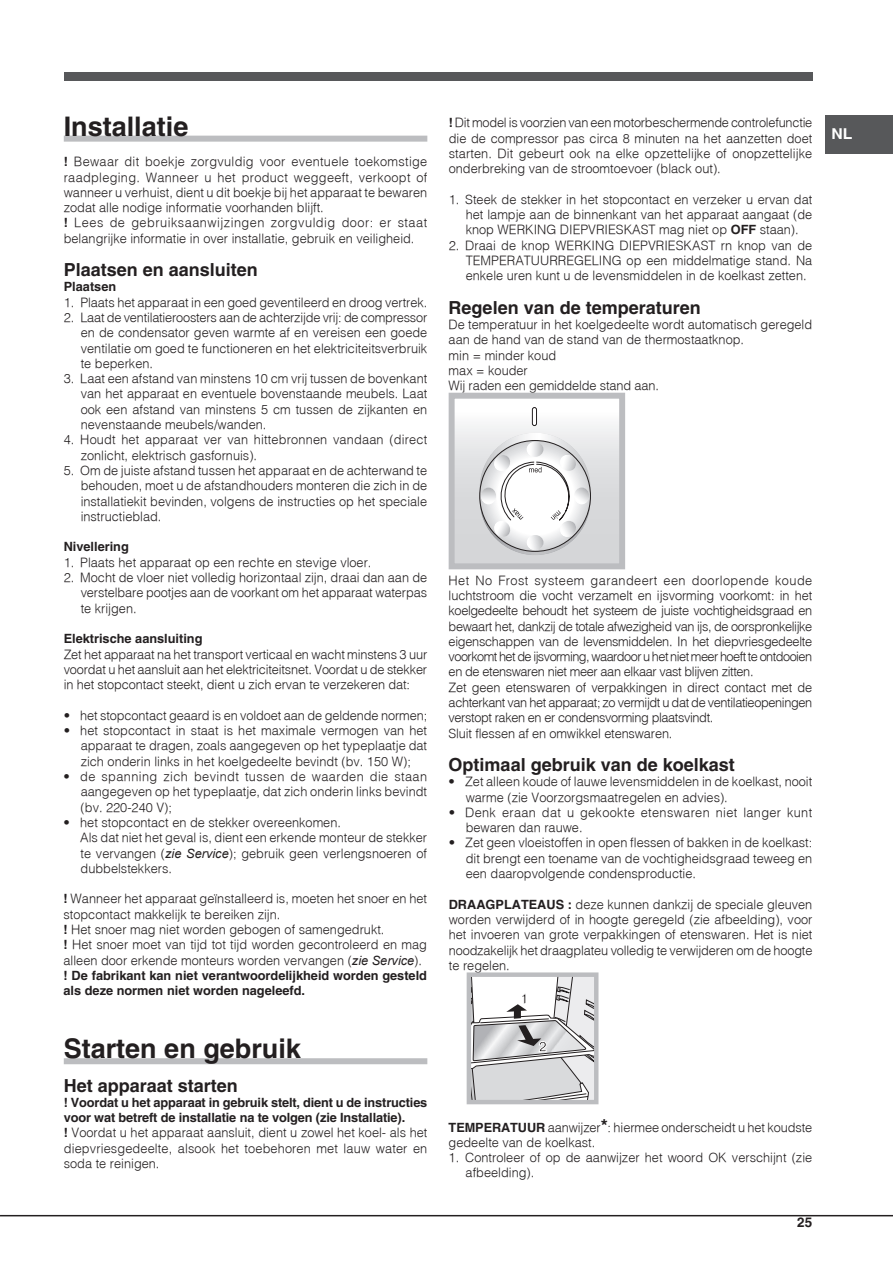
<style>
.page{position:relative;width:893px;height:1263px;background:#fff}
.page>*{position:absolute;margin:0;border:0;box-sizing:border-box;transform-origin:0 0}
.t1{font:700 27px "Helvetica";color:#231f20}
.t2{font:700 18px "Helvetica";color:#231f20}
.t3{font:700 15px "Helvetica";color:#fff;scale:1.05 1}
.t4{font:700 13.5px "Helvetica";color:#231f20}
.t5{font:300 12.75px/15.3px "Helvetica";color:#231f20;text-align:justify}
.t6{font:300 12.75px/15.3px "Helvetica";letter-spacing:-.03em;color:#231f20}
.t7{font:300 12.75px/15.3px "Helvetica";letter-spacing:.025em;color:#231f20}
.t8{font:700 12.75px "Helvetica";color:#231f20}
.s1{font-weight:700}
.s2{font-family:"Arial";font-weight:400;font-style:italic}
.s3{font-weight:700;font-size:18px}
</style>
<div class="page">
<div style="left:825px;top:115px;width:68px;height:38px;background:#57585a"></div>
<div style="left:64px;top:72px;width:748px;height:8px;background:#57585a"></div>
<hr style="left:0;top:1215px;width:893px;height:1px;background:#231f20">
<div style="left:64px;top:136px;width:363px;height:6px;background:#bcbdc0"></div>
<div style="left:64px;top:1058px;width:363px;height:6px;background:#bcbdc0"></div>
<div style="left:452px;top:396px;width:170px;height:170px;background:linear-gradient(to bottom,#fafafa,#c8c9cc)"></div>
<div style="left:449px;top:393px;width:176px;height:176px;border:6px solid #bcbdc0"></div>
<svg style="left:480px;top:433px;width:110px;height:110px"></svg>
<svg style="left:481px;top:442px;width:108px;height:108px"></svg>
<hr style="left:532px;top:407px;width:4px;height:19px;background:#fff;border-radius:2px">
<div style="left:532px;top:407px;width:5px;height:19px;border:1px solid #231f20;border-radius:2px"></div>
<svg style="left:472px;top:977px;width:121px;height:122px"></svg>
<div style="left:467px;top:972px;width:131px;height:132px;border:4px solid #bcbdc0"></div>
<h1 class="t1" style="left:64px;top:110px;width:126px">Installatie</h1>
<p class="t5" style="left:64px;top:154px;width:365px;text-align:left"><span class="s1">!</span> Bewaar dit boekje zorgvuldig voor eventuele toekomstige raadpleging. Wanneer u het product weggeeft, verkoopt of wanneer u verhuist, dient u dit boekje bij het apparaat te bewaren zodat alle nodige informatie voorhanden blijft.<br><span class="s1">!</span> Lees de gebruiksaanwijzingen zorgvuldig door: er staat belangrijke informatie in over installatie, gebruik en veiligheid.</p>
<h2 class="t2" style="left:64px;top:259px;width:196px">Plaatsen en aansluiten</h2>
<p class="t8" style="left:64px;top:279px;width:54px">Plaatsen</p>
<p class="t5" style="left:64px;top:294px;width:365px">1. Plaats het apparaat in een goed geventileerd en droog vertrek.</p>
<p class="t5" style="left:81px;top:309px;width:348px;text-indent:-17px">2. Laat de ventilatieroosters aan de achterzijde vrij: de compressor en de condensator geven warmte af en vereisen een goede ventilatie om goed te functioneren en het elektriciteitsverbruik te beperken.</p>
<p class="t5" style="left:81px;top:371px;width:348px;text-indent:-17px">3. Laat een afstand van minstens 10 cm vrij tussen de bovenkant van het apparaat en eventuele bovenstaande meubels. Laat ook een afstand van minstens 5 cm tussen de zijkanten en nevenstaande meubels/wanden.</p>
<p class="t5" style="left:81px;top:432px;width:348px;text-indent:-17px">4. Houdt het apparaat ver van hittebronnen vandaan (direct zonlicht, elektrisch gasfornuis).</p>
<p class="t5" style="left:81px;top:462px;width:348px;text-indent:-17px">5. Om de juiste afstand tussen het apparaat en de achterwand te behouden, moet u de afstandhouders monteren die zich in de installatiekit bevinden, volgens de instructies op het speciale instructieblad.</p>
<p class="t8" style="left:64px;top:539px;width:67px">Nivellering</p>
<p class="t5" style="left:64px;top:554px;width:309px">1. Plaats het apparaat op een rechte en stevige vloer.</p>
<p class="t5" style="left:81px;top:569px;width:348px;text-indent:-17px">2. Mocht de vloer niet volledig horizontaal zijn, draai dan aan de verstelbare pootjes aan de voorkant om het apparaat waterpas te krijgen.</p>
<p class="t8" style="left:64px;top:631px;width:140px">Elektrische aansluiting</p>
<p class="t5" style="left:64px;top:646px;width:365px">Zet het apparaat na het transport verticaal en wacht minstens 3 uur voordat u het aansluit aan het elektriciteitsnet. Voordat u de stekker in het stopcontact steekt, dient u zich ervan te verzekeren dat:</p>
<p class="t5" style="left:64px;top:707px;width:365px">• het stopcontact geaard is en voldoet aan de geldende normen;</p>
<p class="t5" style="left:81px;top:722px;width:348px;text-indent:-17px">• het stopcontact in staat is het maximale vermogen van het apparaat te dragen, zoals aangegeven op het typeplaatje dat zich onderin links in het koelgedeelte bevindt (bv. 150 W);</p>
<p class="t5" style="left:81px;top:768px;width:348px;text-indent:-17px">• de spanning zich bevindt tussen de waarden die staan aangegeven op het typeplaatje, dat zich onderin links bevindt (bv. 220-240 V);</p>
<p class="t5" style="left:80px;top:814px;width:348px;text-align:left;text-indent:-17px">• het stopcontact en de stekker overeenkomen.<br>Als dat niet het geval is, dient een erkende monteur de stekker te vervangen (<span class="s2">zie Service</span>); gebruik geen verlengsnoeren of dubbelstekkers.</p>
<p class="t5" style="left:64px;top:891px;width:365px;text-align:left"><span class="s1">!</span> Wanneer het apparaat geïnstalleerd is, moeten het snoer en het stopcontact makkelijk te bereiken zijn.<br><span class="s1">!</span> Het snoer mag niet worden gebogen of samengedrukt.<br><span class="s1">!</span> Het snoer moet van tijd tot tijd worden gecontroleerd en mag alleen door erkende monteurs worden vervangen (<span class="s2">zie Service</span>). <span class="s1">! De fabrikant kan niet verantwoordelijkheid worden gesteld als deze normen niet worden nageleefd.</span></p>
<h1 class="t1" style="left:64px;top:1032px;width:239px">Starten en gebruik</h1>
<h2 class="t2" style="left:64px;top:1074px;width:176px">Het apparaat starten</h2>
<p class="t5" style="left:64px;top:1094px;width:365px;text-align:left"><span class="s1">! Voordat u het apparaat in gebruik stelt, dient u de instructies voor wat betreft de installatie na te volgen (zie Installatie).<br>!</span> Voordat u het apparaat aansluit, dient u zowel het koel- als het diepvriesgedeelte, alsook het toebehoren met lauw water en soda te reinigen.</p>
<p class="t5" style="left:449px;top:115px;width:365px"><span class="s1">!</span> Dit model is voorzien van een motorbeschermende controlefunctie die de compressor pas circa 8 minuten na het aanzetten doet starten. Dit gebeurt ook na elke opzettelijke of onopzettelijke onderbreking van de stroomtoevoer (black out).</p>
<p class="t5" style="left:466px;top:191px;width:348px;text-indent:-17px">1. Steek de stekker in het stopcontact en verzeker u ervan dat het lampje aan de binnenkant van het apparaat aangaat (de knop WERKING DIEPVRIESKAST mag niet op <span class="s1">OFF</span> staan).</p>
<p class="t5" style="left:466px;top:237px;width:348px;text-indent:-17px">2. Draai de knop WERKING DIEPVRIESKAST rn knop van de TEMPERATUURREGELING op een middelmatige stand. Na enkele uren kunt u de levensmiddelen in de koelkast zetten.</p>
<h2 class="t2" style="left:449px;top:296px;width:254px">Regelen van de temperaturen</h2>
<p class="t5" style="left:449px;top:316px;width:365px;text-align:left">De temperatuur in het koelgedeelte wordt automatisch geregeld aan de hand van de stand van de thermostaatknop.<br>min = minder koud<br>max = kouder<br>Wij raden een gemiddelde stand aan.</p>
<p class="t3" style="left:831px;top:125px;width:21px">NL</p>
<p class="t6" style="left:449px;top:572px;width:365px">Het No Frost systeem garandeert een doorlopende koude luchtstroom die vocht verzamelt en ijsvorming voorkomt: in het koelgedeelte behoudt het systeem de juiste vochtigheidsgraad en bewaart het, dankzij de totale afwezigheid van ijs, de oorspronkelijke eigenschappen van de levensmiddelen. In het diepvriesgedeelte voorkomt het de ijsvorming, waardoor u het niet meer hoeft te ontdooien en de etenswaren niet meer aan elkaar vast blijven zitten.<br>Zet geen etenswaren of verpakkingen in direct contact met de achterkant van het apparaat; zo vermijdt u dat de ventilatieopeningen verstopt raken en er condensvorming plaatsvindt.<br>Sluit flessen af en omwikkel etenswaren.</p>
<h2 class="t2" style="left:449px;top:754px;width:288px">Optimaal gebruik van de koelkast</h2>
<p class="t5" style="left:466px;top:774px;width:348px;text-indent:-17px">• Zet alleen koude of lauwe levensmiddelen in de koelkast, nooit warme (zie Voorzorgsmaatregelen en advies).</p>
<p class="t7" style="left:466px;top:804px;width:348px;text-indent:-17px">• Denk eraan dat u gekookte etenswaren niet langer kunt bewaren dan rauwe.</p>
<p class="t5" style="left:466px;top:835px;width:348px;text-indent:-17px">• Zet geen vloeistoffen in open flessen of bakken in de koelkast: dit brengt een toename van de vochtigheidsgraad teweeg en een daaropvolgende condensproductie.</p>
<p class="t5" style="left:449px;top:896px;width:365px"><span class="s1">DRAAGPLATEAUS :</span> deze kunnen dankzij de speciale gleuven worden verwijderd of in hoogte geregeld (zie afbeelding), voor het invoeren van grote verpakkingen of etenswaren. Het is niet noodzakelijk het draagplateu volledig te verwijderen om de hoogte te regelen.</p>
<p class="t5" style="left:449px;top:1119px;width:365px"><span class="s1">TEMPERATUUR</span> aanwijzer<span class="s3">*</span>: hiermee onderscheidt u het koudste gedeelte van de koelkast.</p>
<p class="t5" style="left:466px;top:1149px;width:348px;text-indent:-17px">1. Controleer of op de aanwijzer het woord OK verschijnt (zie afbeelding).</p>
<p class="t4" style="left:797px;top:1214px;width:17px">25</p>
</div>
